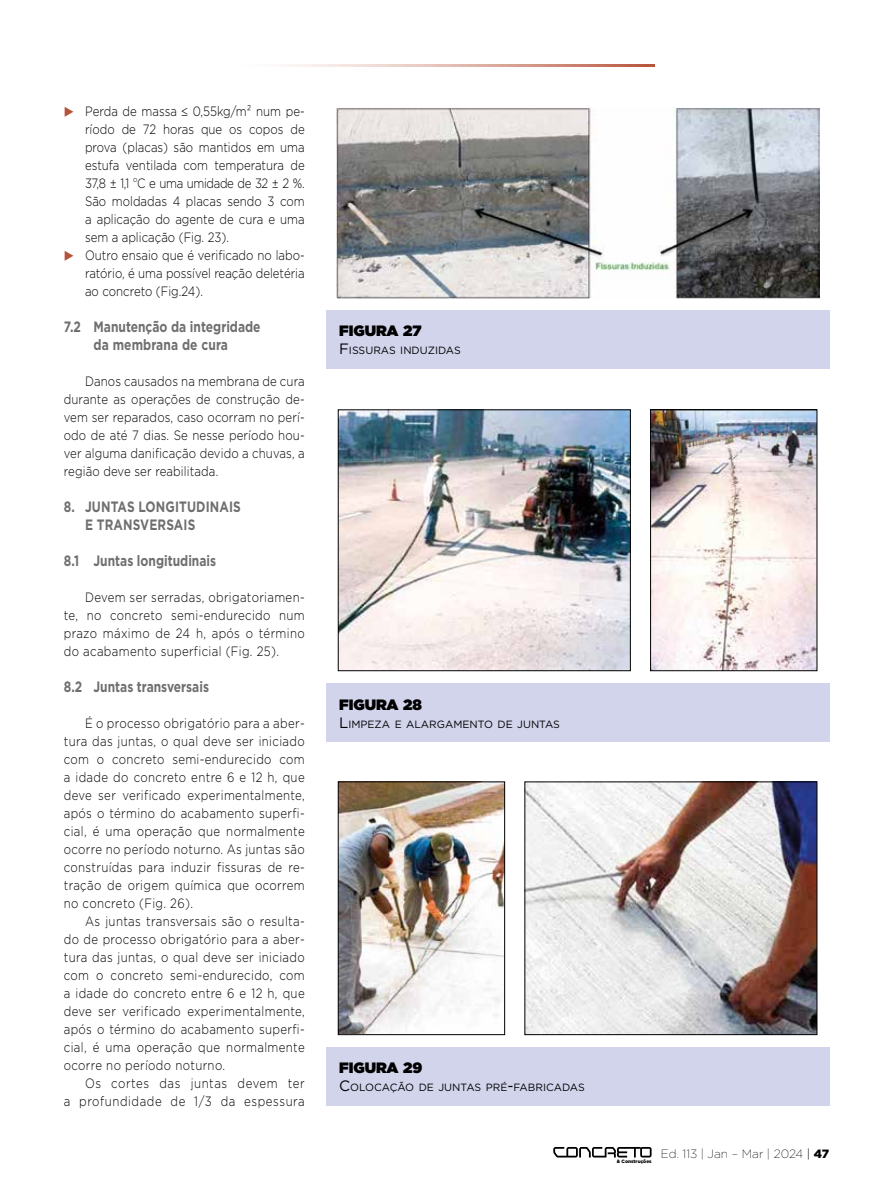
<style>
.page{position:relative;width:893px;height:1191px;background:#fff}
.page>*{position:absolute;margin:0;border:0;box-sizing:border-box;transform-origin:0 0}
.t1{font:700 15px/18px "Gotham";color:#706f6f;text-align:center;scale:.8 1}
.t2{font:900 15px "Gotham";color:#000}
.t3{font:300 13.5px/18px "Gotham";letter-spacing:.025em;color:#000;text-align:justify;scale:.85 1}
.t4{font:300 13.5px/18px "Gotham";letter-spacing:.05em;color:#000;text-align:right;scale:.85 1}
.t5{font:200 12px "Gotham";color:#000}
.t6{font:10.5px "Gotham";color:#000}
.t7{font:900 4.8px "Gotham";color:#000}
.s1{color:#b6533a}
.s2{font-size:15px}
.s3{font-weight:300}
.s4{font-weight:900}
</style>
<div class="page">
<div style="left:552px;top:1145px;width:102px;height:14px;background:#fff;opacity:.81"></div>
<svg style="left:553px;top:1147px;width:99px;height:10px"></svg>
<div style="left:616px;top:1158px;width:36px;height:5px;background:#fff"></div>
<hr style="left:237px;top:64px;width:418px;height:2px;background:#b6533a">
<div style="left:326px;top:310px;width:503px;height:59px;background:#d2d4ec"></div>
<img style="left:336px;top:107px;width:483px;height:192px">
<div style="left:326px;top:683px;width:503px;height:59px;background:#d2d4ec"></div>
<img style="left:340px;top:411px;width:288px;height:258px">
<div style="left:338px;top:409px;width:292px;height:262px;border:1px solid #000"></div>
<img style="left:652px;top:411px;width:163px;height:258px">
<div style="left:650px;top:409px;width:167px;height:262px;border:1px solid #000"></div>
<div style="left:326px;top:1047px;width:503px;height:59px;background:#d2d4ec"></div>
<img style="left:527px;top:783px;width:288px;height:249px">
<img style="left:340px;top:783px;width:163px;height:249px">
<div style="left:338px;top:781px;width:167px;height:253px;border:1px solid #000"></div>
<p class="t3" style="left:85px;top:101px;width:260px;text-indent:-21px"><span class="s1">◆</span> Perda de massa ≤ 0,55kg/m² num pe&shy;ríodo de 72 horas que os copos de prova (placas) são mantidos em uma estufa ventilada com temperatura de 37,8 ± 1,1 <sup>o</sup>C e uma umidade de 32 ± 2 %.<br>São moldadas 4 placas sendo 3 com a aplicação do agente de cura e uma sem a aplicação (Fig. 23).</p>
<p class="t3" style="left:85px;top:245px;width:260px;text-indent:-21px"><span class="s1">◆</span> Outro ensaio que é verificado no labo&shy;ratório, é uma possível reação deletéria ao concreto (Fig.24).</p>
<p class="t1" style="left:64px;top:317px;width:248px">7.2 Manutenção da integridade da membrana de cura</p>
<p class="t3" style="left:64px;top:371px;width:285px;text-indent:21px">Danos causados na membrana de cura durante as operações de construção de&shy;vem ser reparados, caso ocorram no perí&shy;odo de até 7 dias. Se nesse período hou&shy;ver alguma danificação devido a chuvas, a região deve ser reabilitada.</p>
<p class="t1" style="left:85px;top:497px;width:196px;text-align:left;text-indent:-21px">8. JUNTAS LONGITUDINAIS<br>E TRANSVERSAIS</p>
<p class="t1" style="left:64px;top:551px;width:192px">8.1 Juntas longitudinais</p>
<p class="t3" style="left:64px;top:587px;width:285px;text-indent:21px">Devem ser serradas, obrigatoriamen&shy;te, no concreto semi-endurecido num prazo máximo de 24 h, após o término do acabamento superficial (Fig. 25).</p>
<p class="t1" style="left:64px;top:677px;width:183px">8.2 Juntas transversais</p>
<p class="t3" style="left:64px;top:713px;width:285px;text-indent:21px">É o processo obrigatório para a aber&shy;tura das juntas, o qual deve ser iniciado com o concreto semi-endurecido com a idade do concreto entre 6 e 12 h, que deve ser verificado experimentalmente, após o término do acabamento superfi&shy;cial, é uma operação que normalmente ocorre no período noturno. As juntas são construídas para induzir fissuras de re&shy;tração de origem química que ocorrem no concreto (Fig. 26).</p>
<p class="t3" style="left:64px;top:911px;width:285px;text-indent:21px">As juntas transversais são o resulta&shy;do de processo obrigatório para a aber&shy;tura das juntas, o qual deve ser iniciado com o concreto semi-endurecido, com a idade do concreto entre 6 e 12 h, que deve ser verificado experimentalmente, após o término do acabamento superfi&shy;cial, é uma operação que normalmente ocorre no período noturno.</p>
<p class="t4" style="left:64px;top:1073px;width:285px">Os cortes das juntas devem ter<br>a profundidade de 1/3 da espessura</p>
<p class="t2" style="left:339px;top:320px;width:84px">FIGURA 27</p>
<p class="t6" style="left:339px;top:344px;width:123px"><span class="s2">F</span>ISSURAS INDUZIDAS</p>
<p class="t2" style="left:339px;top:693px;width:84px">FIGURA 28</p>
<p class="t6" style="left:339px;top:717px;width:222px"><span class="s2">L</span>IMPEZA E ALARGAMENTO DE JUNTAS</p>
<p class="t2" style="left:339px;top:1057px;width:85px">FIGURA 29</p>
<p class="t6" style="left:339px;top:1080px;width:247px"><span class="s2">C</span>OLOCAÇÃO DE JUNTAS PRÉ<span class="s2">-</span>FABRICADAS</p>
<p class="t7" style="left:617px;top:1157px;width:36px">&amp; Construções</p>
<p class="t5" style="left:661px;top:1145px;width:170px">Ed. 113 | Jan – Mar | 2024 <span class="s3">|</span> <span class="s4">47</span></p>
</div>
